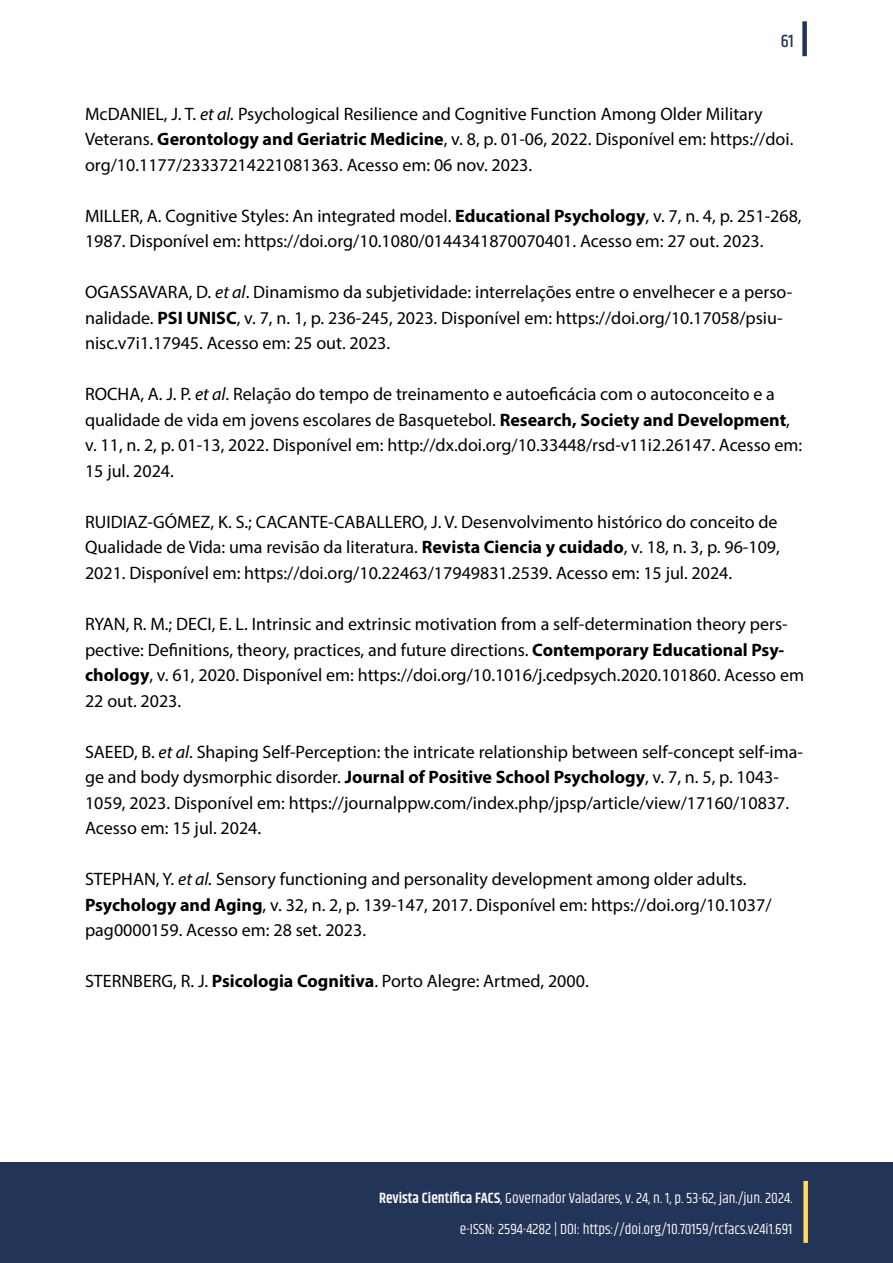
<style>
.page{position:relative;width:893px;height:1263px;background:#fff}
.page>*{position:absolute;margin:0;border:0;box-sizing:border-box;transform-origin:0 0}
.t1{font:18px/25.5px "Myriad Pro";color:#000}
.t2{font:500 18px "Khand";color:#223558}
.t3{font:15px "Khand";color:#fef8f8}
.s1{font-style:italic}
.s2{font-weight:700}
.s3{font-weight:600}
</style>
<div class="page">
<div style="left:0;top:1163px;width:893px;height:100px;background:#223558"></div>
<div style="left:802px;top:21px;width:5px;height:35px;background:#223558"></div>
<div style="left:803px;top:1181px;width:5px;height:62px;background:#ffdb60"></div>
<p class="t2" style="left:781px;top:31px;width:15px">61</p>
<p class="t1" style="left:85px;top:101px;width:710px">McDANIEL, J. T. <span class="s1">et al.</span> Psychological Resilience and Cognitive Function Among Older Military<br>Veterans. <span class="s2">Gerontology and Geriatric Medicine</span>, v. 8, p. 01-06, 2022. Disponível em: https://doi. org/10.1177/23337214221081363. Acesso em: 06 nov. 2023.</p>
<p class="t1" style="left:85px;top:203px;width:718px">MILLER, A. Cognitive Styles: An integrated model. <span class="s2">Educational Psychology</span>, v. 7, n. 4, p. 251-268,<br>1987. Disponível em: https://doi.org/10.1080/0144341870070401. Acesso em: 27 out. 2023.</p>
<p class="t1" style="left:85px;top:279px;width:709px">OGASSAVARA, D. <span class="s1">et al</span>. Dinamismo da subjetividade: interrelações entre o envelhecer e a perso&shy;nalidade. <span class="s2">PSI UNISC</span>, v. 7, n. 1, p. 236-245, 2023. Disponível em: https://doi.org/10.17058/psiu&shy;nisc.v7i1.17945. Acesso em: 25 out. 2023.</p>
<p class="t1" style="left:85px;top:381px;width:719px">ROCHA, A. J. P. <span class="s1">et al</span>. Relação do tempo de treinamento e autoeficácia com o autoconceito e a qualidade de vida em jovens escolares de Basquetebol. <span class="s2">Research, Society and Development</span>, v. 11, n. 2, p. 01-13, 2022. Disponível em: http://dx.doi.org/10.33448/rsd-v11i2.26147. Acesso em:<br>15 jul. 2024.</p>
<p class="t1" style="left:85px;top:509px;width:696px">RUIDIAZ-GÓMEZ, K. S.; CACANTE-CABALLERO, J. V. Desenvolvimento histórico do conceito de<br>Qualidade de Vida: uma revisão da literatura. <span class="s2">Revista Ciencia y cuidado</span>, v. 18, n. 3, p. 96-109,<br>2021. Disponível em: https://doi.org/10.22463/17949831.2539. Acesso em: 15 jul. 2024.</p>
<p class="t1" style="left:85px;top:611px;width:720px">RYAN, R. M.; DECI, E. L. Intrinsic and extrinsic motivation from a self-determination theory pers&shy;pective: Definitions, theory, practices, and future directions. <span class="s2">Contemporary Educational Psy&shy;chology</span>, v. 61, 2020. Disponível em: https://doi.org/10.1016/j.cedpsych.2020.101860. Acesso em 22 out. 2023.</p>
<p class="t1" style="left:85px;top:738px;width:719px">SAEED, B. <span class="s1">et al</span>. Shaping Self-Perception: the intricate relationship between self-concept self-ima&shy;ge and body dysmorphic disorder. <span class="s2">Journal of Positive School Psychology</span>, v. 7, n. 5, p. 1043- 1059, 2023. Disponível em: https://journalppw.com/index.php/jpsp/article/view/17160/10837.<br>Acesso em: 15 jul. 2024.</p>
<p class="t1" style="left:85px;top:866px;width:688px">STEPHAN, Y. <span class="s1">et al.</span> Sensory functioning and personality development among older adults.<br><span class="s2">Psychology and Aging</span>, v. 32, n. 2, p. 139-147, 2017. Disponível em: https://doi.org/10.1037/ pag0000159. Acesso em: 28 set. 2023.</p>
<p class="t1" style="left:85px;top:968px;width:505px">STERNBERG, R. J. <span class="s2">Psicologia Cognitiva</span>. Porto Alegre: Artmed, 2000.</p>
<p class="t3" style="left:379px;top:1190px;width:415px"><span class="s3">Revista Científica FACS</span>, Governador Valadares, v. 24, n. 1, p. 53-62, jan./jun. 2024.</p>
<p class="t3" style="left:460px;top:1221px;width:334px">e-ISSN: 2594-4282 | DOI: https://doi.org/10.70159/rcfacs.v24i1.691</p>
</div>
